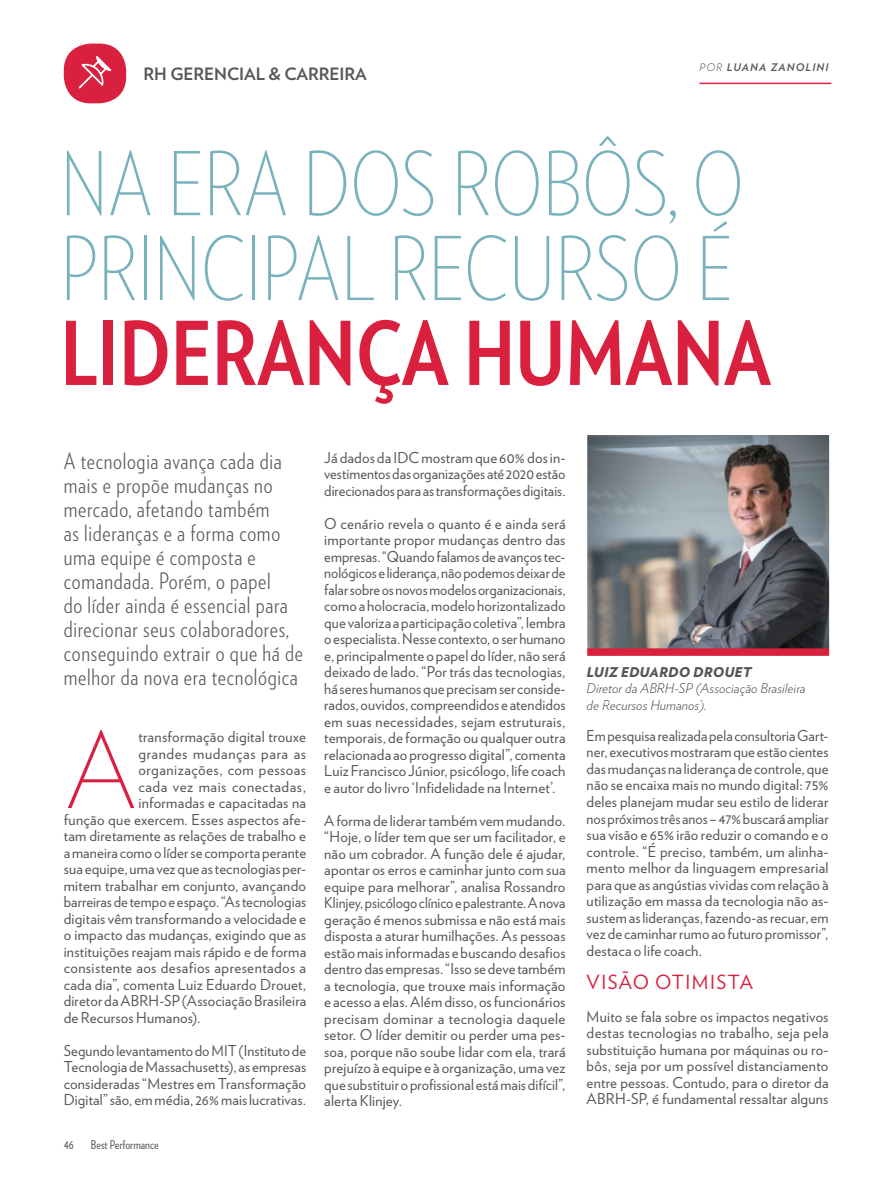
<style>
.page{position:relative;width:893px;height:1191px;background:#fff}
.page>*{position:absolute;margin:0;border:0;box-sizing:border-box;transform-origin:0 0}
.t1{font:200 105px "Verlag";color:#d9203f}
.t2{font:200 87.6px/84.9px "Verlag Condensed";color:#79b2bc}
.t3{font:700 87.6px "Verlag Condensed";color:#d9203f}
.t4{font:300 22.5px/24px "Verlag Condensed";letter-spacing:.03em;color:#575756}
.t5{font:19.5px "Verlag";letter-spacing:.075em;color:#d9203f}
.t6{font:700 16.95px "Verlag";letter-spacing:-.005em;color:#575756}
.t7{font:15px/16.5px "Verlag";letter-spacing:.01em;color:#575756;text-align:justify}
.t8{font:15px "Verlag";letter-spacing:.03em;color:#575756}
.t9{font:15px "Verlag";letter-spacing:.04em;color:#575756}
.t10{font:italic 300 13.5px/16.2px "Verlag";letter-spacing:.01em;color:#575756}
.t11{font:italic 900 13.5px "Verlag";letter-spacing:.01em;color:#575756}
.t12{font:12px "Verlag Condensed";color:#575756}
.t13{font:italic 700 10.5px "Verlag";letter-spacing:.11em;color:#575756}
.s1{font-weight:300}
</style>
<div class="page">
<hr style="left:699px;top:83px;width:132px;height:1px;background:#d9203f">
<div style="left:64px;top:44px;width:62px;height:59px;background:#d9203f;border-radius:27px"></div>
<svg style="left:78px;top:56px;width:34px;height:33px"></svg>
<img style="left:587px;top:435px;width:242px;height:213px">
<div style="left:587px;top:648px;width:242px;height:8px;background:#d9203f"></div>
<p class="t6" style="left:144px;top:61px;width:225px">RH GERENCIAL &amp; CARREIRA</p>
<p class="t13" style="left:699px;top:59px;width:131px"><span class="s1">POR</span> LUANA ZANOLINI</p>
<h2 class="t2" style="left:61px;top:138px;width:685px">NA ERA DOS ROBÔS, O<br>PRINCIPAL RECURSO É</h2>
<h2 class="t3" style="left:61px;top:288px;width:712px">LIDERANÇA HUMANA</h2>
<p class="t4" style="left:64px;top:448px;width:241px">A tecnologia avança cada dia mais e propõe mudanças no mercado, afetando também<br>as lideranças e a forma como uma equipe é composta e comandada. Porém, o papel<br>do líder ainda é essencial para direcionar seus colaboradores, conseguindo extrair o que há de melhor da nova era tecnológica</p>
<p class="t7" style="left:324px;top:448px;width:243px">Já dados da IDC mostram que 60%dos in&shy;vestimentos das organizações até 2020 estão direcionados para as transformações digitais.</p>
<p class="t7" style="left:324px;top:514px;width:243px">O cenário revela o quanto é e ainda será importante propor mudanças dentro das empresas. “Quando falamos de avanços tec&shy;nológicos e liderança, não podemos deixar de falar sobre os novos modelos organizacionais, como a holocracia, modelo horizontalizado que valoriza a participação coletiva”, lembra o especialista. Nesse contexto, o ser humano e, principalmente o papel do líder, não será deixado de lado. “Por trás das tecnologias, há seres humanos que precisam ser conside&shy;rados, ouvidos, compreendidos e atendidos em suas necessidades, sejam estruturais, temporais, de formação ou qualquer outra relacionada ao progresso digital”, comenta Luiz Francisco Júnior, psicólogo, life coach e autor do livro ‘Infidelidade na Internet’.</p>
<p class="t7" style="left:324px;top:811px;width:243px">A forma de liderar também vem mudando. “Hoje, o líder tem que ser um facilitador, e não um cobrador. A função dele é ajudar, apontar os erros e caminhar junto com sua equipe para melhorar”, analisa Rossandro Klinjey, psicólogo clínico e palestrante. A nova geração é menos submissa e não está mais disposta a aturar humilhações. As pessoas estão mais informadas e buscando desafios dentro das empresas. “Isso se deve também a tecnologia, que trouxe mais informação e acesso a elas. Além disso, os funcionários precisam dominar a tecnologia daquele setor. O líder demitir ou perder uma pes&shy;soa, porque não soube lidar com ela, trará prejuízo à equipe e à organização, uma vez que substituir o profissional está mais difícil”, alerta Klinjey.</p>
<h1 class="t1" style="left:64px;top:694px;width:76px">A</h1>
<p class="t7" style="left:138px;top:727px;width:169px">transformação digital trouxe</p>
<p class="t9" style="left:138px;top:742px;width:169px">grandes mudanças para as</p>
<p class="t8" style="left:138px;top:758px;width:169px">organizações, com pessoas</p>
<p class="t9" style="left:138px;top:775px;width:169px">cada vez mais conectadas,</p>
<p class="t7" style="left:138px;top:793px;width:169px">informadas e capacitadas na</p>
<p class="t7" style="left:64px;top:810px;width:244px">função que exercem. Esses aspectos afe-</p>
<p class="t7" style="left:64px;top:826px;width:244px">tam diretamente as relações de trabalho e</p>
<p class="t7" style="left:64px;top:843px;width:244px">a maneira como o líder se comporta perante</p>
<p class="t7" style="left:64px;top:859px;width:244px">sua equipe, uma vez que as tecnologias per-</p>
<p class="t7" style="left:64px;top:876px;width:244px">mitem trabalhar em conjunto, avançando</p>
<p class="t7" style="left:64px;top:892px;width:244px">barreiras de tempo e espaço. “As tecnologias</p>
<p class="t7" style="left:64px;top:909px;width:244px">digitais vêm transformando a velocidade e</p>
<p class="t7" style="left:64px;top:925px;width:244px">o impacto das mudanças, exigindo que as</p>
<p class="t7" style="left:64px;top:942px;width:244px">instituições reajam mais rápido e de forma</p>
<p class="t8" style="left:64px;top:956px;width:244px">consistente aos desafios apresentados a</p>
<p class="t7" style="left:64px;top:975px;width:244px">cada dia”, comenta Luiz Eduardo Drouet,</p>
<p class="t7" style="left:64px;top:991px;width:244px">diretor da ABRH-SP (Associação Brasileira</p>
<p class="t7" style="left:64px;top:1008px;width:138px">de Recursos Humanos).</p>
<p class="t7" style="left:64px;top:1041px;width:244px">Segundo levantamento doMIT (Instituto de Tecnologia de Massachusetts), as empresas consideradas “Mestres em Transformação Digital” são, em média, 26%mais lucrativas.</p>
<p class="t12" style="left:64px;top:1136px;width:12px">46</p>
<p class="t12" style="left:91px;top:1136px;width:69px">Best Performance</p>
<p class="t11" style="left:587px;top:661px;width:166px">LUIZ EDUARDO DROUET</p>
<p class="t10" style="left:587px;top:679px;width:220px">Diretor da ABRH-SP (Associação Brasileira de Recursos Humanos).</p>
<p class="t7" style="left:587px;top:726px;width:243px">Em pesquisa realizada pela consultoria Gart&shy;ner, executivos mostraram que estão cientes das mudanças na liderança de controle, que não se encaixa mais no mundo digital: 75% deles planejam mudar seu estilo de liderar nos próximos três anos – 47% buscará ampliar sua visão e 65% irão reduzir o comando e o controle. “É preciso, também, um alinha&shy;mento melhor da linguagem empresarial para que as angústias vividas com relação à utilização em massa da tecnologia não as&shy;sustem as lideranças, fazendo-as recuar, em vez de caminhar rumo ao futuro promissor”, destaca o life coach.</p>
<h3 class="t5" style="left:587px;top:967px;width:168px">VISÃO OTIMISTA</h3>
<p class="t7" style="left:587px;top:1007px;width:243px">Muito se fala sobre os impactos negativos destas tecnologias no trabalho, seja pela substituição humana por máquinas ou ro&shy;bôs, seja por um possível distanciamento entre pessoas. Contudo, para o diretor da ABRH-SP, é fundamental ressaltar alguns</p>
</div>
